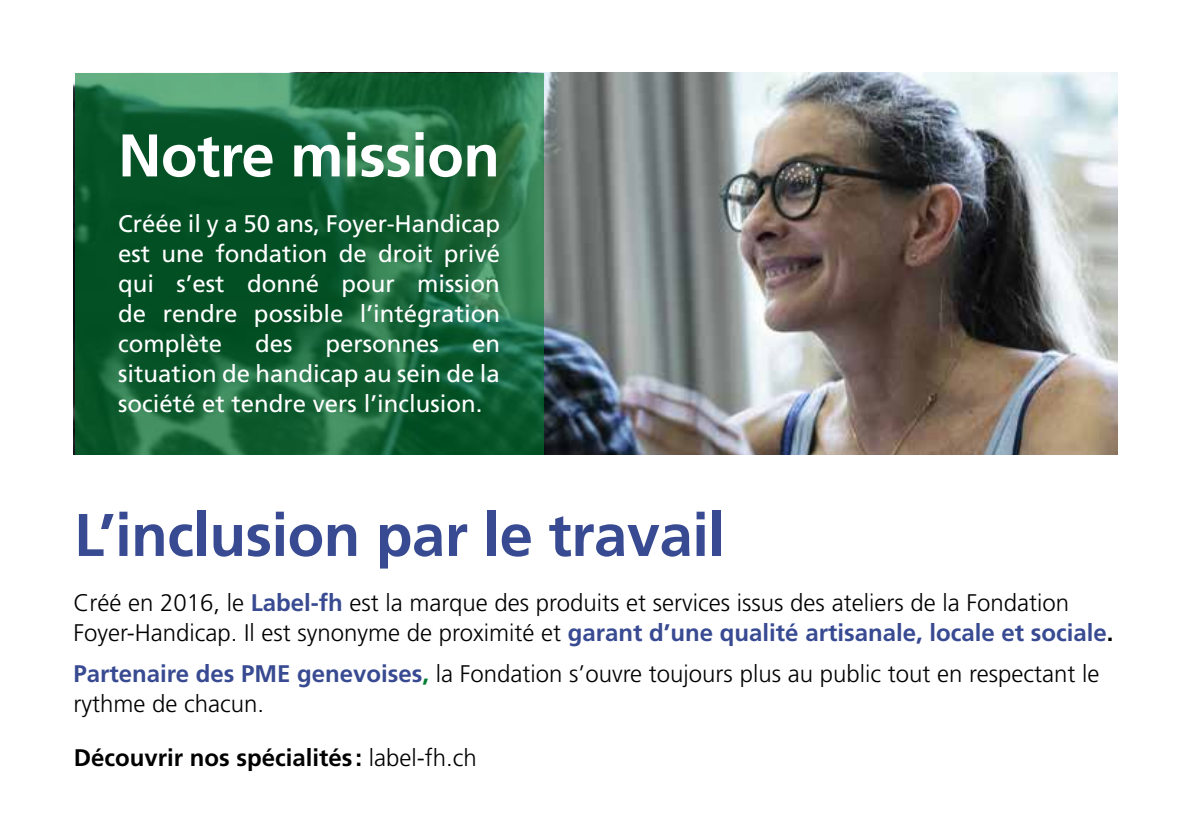
<style>
.page{position:relative;width:1191px;height:840px;background:#fff}
.page>*{position:absolute;margin:0;border:0;box-sizing:border-box;transform-origin:0 0}
.t1{font:700 60px "Frutiger";letter-spacing:-.01em;color:#384a91}
.t2{font:700 60px "Frutiger";letter-spacing:-.01em;color:#fff}
.t3{font:300 24px/30px "Frutiger";color:#000}
.t4{font:24px/30px "Frutiger";color:#fff;text-align:justify}
.t5{font:700 24px "Frutiger";color:#000}
.s1{font-weight:700;color:#384a91}
.s2{font-weight:700}
.s3{font-weight:700;color:#007d32}
.s4{font-weight:300}
</style>
<div class="page">
<img style="left:74px;top:73px;width:1043px;height:381px">
<svg style="left:75px;top:73px;width:468px;height:381px;background:#166337"></svg>
<h1 class="t2" style="left:118px;top:120px;width:383px">Notre mission</h1>
<p class="t4" style="left:118px;top:208px;width:383px">Créée il y a 50 ans, Foyer-Handicap est une fondation de droit privé qui s’est donné pour mission de rendre possible l’intégration complète</p>
<p class="t4" style="left:255px;top:328px;width:39px">des</p>
<p class="t4" style="left:325px;top:328px;width:115px">personnes</p>
<p class="t4" style="left:118px;top:328px;width:383px;text-indent:354px">en situation de handicap au sein de la société et tendre vers l’inclusion.</p>
<h1 class="t1" style="left:74px;top:499px;width:652px">L’inclusion par le travail</h1>
<p class="t3" style="left:73px;top:587px;width:1041px">Créé en 2016, le <span class="s1">Label-fh</span> est la marque des produits et services issus des ateliers de la Fondation<br>Foyer-Handicap. Il est synonyme de proximité et <span class="s1">garant d’une qualité artisanale, locale et sociale</span><span class="s2">.</span></p>
<p class="t3" style="left:73px;top:658px;width:1027px"><span class="s1">Partenaire des PME genevoises</span><span class="s3">,</span> la Fondation s’ouvre toujours plus au public tout en respectant le rythme de chacun.</p>
<p class="t5" style="left:74px;top:743px;width:405px">Découvrir nos spécialités : <span class="s4">label-fh.ch</span></p>
</div>
